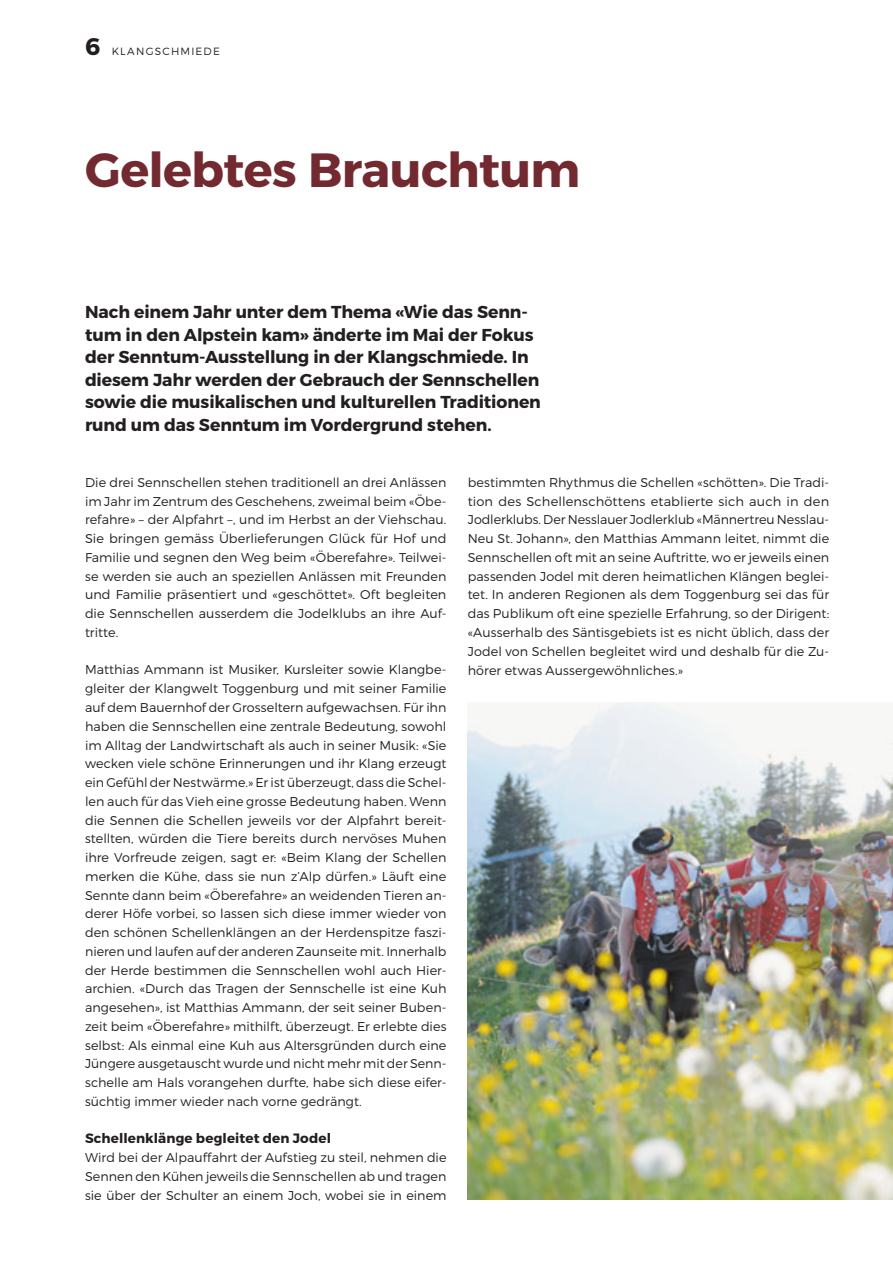
<style>
.page{position:relative;width:893px;height:1263px;background:#fff}
.page>*{position:absolute;margin:0;border:0;box-sizing:border-box;transform-origin:0 0}
.t1{font:700 48px "Montserrat";letter-spacing:-.015em;color:#722a30}
.t2{font:700 24px "Montserrat";color:#231f20}
.t3{font:700 17.25px/22.5px "Montserrat";letter-spacing:-.005em;color:#231f20}
.t4{font:700 13.5px "Montserrat";letter-spacing:.01em;color:#231f20}
.t5{font:300 12.75px/18.8px "Montserrat";letter-spacing:.005em;color:#231f20;text-align:justify}
.t6{font:300 10.5px "Montserrat";letter-spacing:.115em;color:#231f20}
</style>
<div class="page">
<img style="left:468px;top:703px;width:425px;height:496px">
<h2 class="t2" style="left:85px;top:32px;width:17px">6</h2>
<p class="t6" style="left:112px;top:45px;width:110px">KLANGSCHMIEDE</p>
<h1 class="t1" style="left:85px;top:140px;width:497px">Gelebtes Brauchtum</h1>
<p class="t3" style="left:85px;top:301px;width:457px">Nach einem Jahr unter dem Thema «Wie das Senn&shy;tum in den Alpstein kam» änderte im Mai der Fokus der Senntum-Ausstellung in der Klangschmiede. In diesem Jahr werden der Gebrauch der Sennschellen sowie die musikalischen und kulturellen Traditionen rund um das Senntum im Vordergrund stehen.</p>
<p class="t5" style="left:85px;top:473px;width:363px">Die drei Sennschellen stehen traditionell an drei Anlässen im Jahr im Zentrum des Geschehens, zweimal beim «Öbe&shy;refahre» – der Alpfahrt –, und im Herbst an der Viehschau.<br>Sie bringen gemäss Überlieferungen Glück für Hof und Familie und segnen den Weg beim «Öberefahre». Teilwei&shy;se werden sie auch an speziellen Anlässen mit Freunden und Familie präsentiert und «geschöttet». Oft begleiten die Sennschellen ausserdem die Jodelklubs an ihre Auf&shy;tritte.</p>
<p class="t5" style="left:85px;top:660px;width:363px">Matthias Ammann ist Musiker, Kursleiter sowie Klangbe&shy;gleiter der Klangwelt Toggenburg und mit seiner Familie auf dem Bauernhof der Grosseltern aufgewachsen. Für ihn haben die Sennschellen eine zentrale Bedeutung, sowohl im Alltag der Landwirtschaft als auch in seiner Musik: «Sie wecken viele schöne Erinnerungen und ihr Klang erzeugt ein Gefühl der Nestwärme.» Er ist überzeugt, dass die Schel&shy;len auch für das Vieh eine grosse Bedeutung haben. Wenn die Sennen die Schellen jeweils vor der Alpfahrt bereit&shy;stellten, würden die Tiere bereits durch nervöses Muhen ihre Vorfreude zeigen, sagt er: «Beim Klang der Schellen merken die Kühe, dass sie nun z’Alp dürfen.» Läuft eine Sennte dann beim «Öberefahre» an weidenden Tieren an&shy;derer Höfe vorbei, so lassen sich diese immer wieder von den schönen Schellenklängen an der Herdenspitze faszi&shy;nieren und laufen auf der anderen Zaunseite mit. Innerhalb der Herde bestimmen die Sennschellen wohl auch Hier&shy;archien. «Durch das Tragen der Sennschelle ist eine Kuh angesehen», ist Matthias Ammann, der seit seiner Buben&shy;zeit beim «Öberefahre» mithilft, überzeugt. Er erlebte dies selbst: Als einmal eine Kuh aus Altersgründen durch eine Jüngere ausgetauscht wurde und nicht mehr mit der Senn&shy;schelle am Hals vorangehen durfte, habe sich diese eifer&shy;süchtig immer wieder nach vorne gedrängt.</p>
<p class="t4" style="left:85px;top:1130px;width:247px">Schellenklänge begleitet den Jodel</p>
<p class="t5" style="left:85px;top:1148px;width:363px">Wird bei der Alpauffahrt der Aufstieg zu steil, nehmen die Sennen den Kühen jeweils die Sennschellen ab und tragen sie über der Schulter an einem Joch, wobei sie in einem</p>
<p class="t5" style="left:468px;top:473px;width:363px">bestimmten Rhythmus die Schellen «schötten». Die Tradi&shy;tion des Schellenschöttens etablierte sich auch in den Jodlerklubs. Der Nesslauer Jodlerklub «Männertreu Nesslau-Neu St. Johann», den Matthias Ammann leitet, nimmt die Sennschellen oft mit an seine Auftritte, wo er jeweils einen passenden Jodel mit deren heimatlichen Klängen beglei&shy;tet. In anderen Regionen als dem Toggenburg sei das für das Publikum oft eine spezielle Erfahrung, so der Dirigent: «Ausserhalb des Säntisgebiets ist es nicht üblich, dass der Jodel von Schellen begleitet wird und deshalb für die Zu&shy;hörer etwas Aussergewöhnliches.»</p>
</div>
